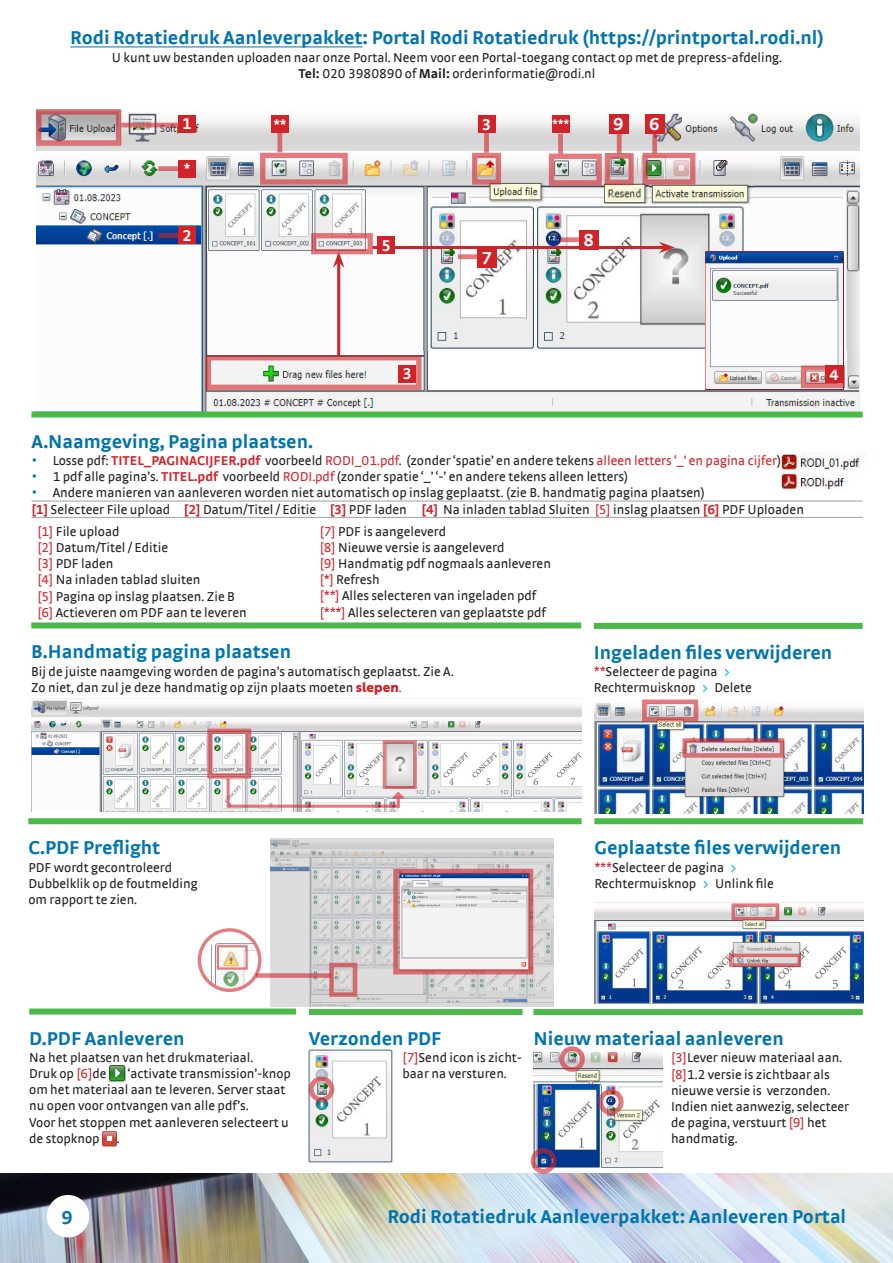
<style>
.page{position:relative;width:893px;height:1263px;background:#fff}
.page>*{position:absolute;margin:0;border:0;box-sizing:border-box;transform-origin:0 0}
.t1{font:700 19.5px "Strada TF";color:#0074b0}
.t2{font:700 18.15px "Strada TF";color:#fff}
.t3{font:700 16.35px "Strada TF";color:#fff}
.t4{font:13.5px/16.2px "Strada TF";color:#231f20}
.t5{font:700 13.5px "Strada TF";color:#fff}
.t6{font:700 12px "Strada TF";color:#fff}
.s1{font-weight:700}
.s2{font-size:16.5px;color:#0074b0}
.s3{font-weight:700;color:#d1232a}
.s4{color:#d1232a}
.s5{font-family:"Museo Sans Cyrl 900";color:#d1232a}
.s6{color:#01bdf2}
</style>
<div class="page">
<img style="left:0;top:1174px;width:893px;height:89px">
<div style="left:47px;top:1195px;width:42px;height:42px;background:#fff;border-radius:50%"></div>
<div style="left:29px;top:1008px;width:267px;height:6px;background:#4cb848"></div>
<img style="left:109px;top:1065px;width:16px;height:16px">
<img style="left:102px;top:1131px;width:15px;height:15px">
<div style="left:28px;top:818px;width:554px;height:6px;background:#4cb848"></div>
<img style="left:271px;top:838px;width:283px;height:168px">
<img style="left:211px;top:940px;width:47px;height:50px">
<div style="left:198px;top:928px;width:64px;height:64px;border:3px solid #d1232a;border-radius:50%"></div>
<svg style="left:256px;top:973px;width:73px;height:5px"></svg>
<img style="left:781px;top:452px;width:85px;height:37px">
<div style="left:309px;top:1009px;width:214px;height:6px;background:#4cb848"></div>
<img style="left:309px;top:1048px;width:85px;height:115px">
<div style="left:309px;top:1076px;width:25px;height:26px;border:5px solid #d1232a;border-radius:50%"></div>
<div style="left:533px;top:1009px;width:330px;height:6px;background:#4cb848"></div>
<img style="left:533px;top:1084px;width:68px;height:84px">
<img style="left:601px;top:1086px;width:61px;height:82px">
<img style="left:533px;top:1051px;width:129px;height:33px">
<div style="left:531px;top:1148px;width:25px;height:26px;border:5px solid #d1232a;border-radius:50%"></div>
<div style="left:559px;top:1046px;width:26px;height:26px;border:5px solid #d1232a;border-radius:50%"></div>
<div style="left:598px;top:1089px;width:26px;height:26px;border:5px solid #d1232a;border-radius:50%"></div>
<img style="left:594px;top:903px;width:269px;height:101px">
<div style="left:594px;top:818px;width:269px;height:6px;background:#4cb848"></div>
<img style="left:32px;top:700px;width:549px;height:111px">
<hr style="left:227px;top:778px;width:3px;height:30px;background:#d1232a">
<hr style="left:228px;top:805px;width:172px;height:3px;background:#d1232a">
<svg style="left:392px;top:791px;width:13px;height:17px"></svg>
<div style="left:207px;top:729px;width:44px;height:49px;border:5px solid #d1232a"></div>
<div style="left:31px;top:622px;width:550px;height:6px;background:#4cb848"></div>
<img style="left:594px;top:702px;width:269px;height:111px">
<div style="left:594px;top:623px;width:269px;height:6px;background:#4cb848"></div>
<img style="left:36px;top:109px;width:823px;height:302px">
<img style="left:36px;top:351px;width:822px;height:60px">
<div style="left:178px;top:227px;width:18px;height:17px;background:#d1232a"></div>
<div style="left:178px;top:115px;width:18px;height:17px;background:#d1232a"></div>
<div style="left:36px;top:109px;width:85px;height:37px;border:5px solid #d1232a"></div>
<div style="left:158px;top:233px;width:20px;height:5px;background:#7d2e56"></div>
<div style="left:478px;top:115px;width:17px;height:18px;background:#d1232a"></div>
<div style="left:398px;top:365px;width:18px;height:18px;background:#d1232a"></div>
<svg style="left:121px;top:123px;width:57px;height:4px"></svg>
<div style="left:271px;top:115px;width:18px;height:18px;background:#d1232a"></div>
<div style="left:552px;top:115px;width:17px;height:18px;background:#d1232a"></div>
<img style="left:208px;top:188px;width:158px;height:64px">
<img style="left:429px;top:205px;width:317px;height:146px">
<div style="left:477px;top:248px;width:20px;height:20px;background:#d1232a"></div>
<div style="left:645px;top:114px;width:19px;height:20px;background:#d1232a"></div>
<div style="left:609px;top:114px;width:19px;height:20px;background:#d1232a"></div>
<img style="left:611px;top:153px;width:31px;height:30px">
<div style="left:178px;top:160px;width:18px;height:18px;background:#d1232a"></div>
<img style="left:639px;top:154px;width:114px;height:50px">
<img style="left:605px;top:183px;width:44px;height:21px">
<hr style="left:337px;top:262px;width:3px;height:93px;background:#d1232a">
<svg style="left:333px;top:254px;width:12px;height:14px"></svg>
<hr style="left:372px;top:246px;width:292px;height:3px;background:#d1232a">
<svg style="left:659px;top:242px;width:16px;height:11px"></svg>
<div style="left:579px;top:230px;width:19px;height:20px;background:#d1232a"></div>
<div style="left:277px;top:132px;width:5px;height:20px;background:#d36b6f"></div>
<div style="left:484px;top:133px;width:5px;height:20px;background:#d36b6f"></div>
<svg style="left:558px;top:134px;width:5px;height:20px"></svg>
<div style="left:617px;top:134px;width:5px;height:19px;background:#d36b6f"></div>
<svg style="left:652px;top:134px;width:5px;height:19px"></svg>
<div style="left:158px;top:166px;width:20px;height:5px;background:#d97074"></div>
<div style="left:458px;top:254px;width:20px;height:5px;background:#e37b7f"></div>
<svg style="left:560px;top:237px;width:19px;height:5px"></svg>
<div style="left:429px;top:351px;width:313px;height:38px;background:#fff"></div>
<img style="left:706px;top:252px;width:137px;height:137px">
<div style="left:825px;top:365px;width:18px;height:18px;background:#d1232a"></div>
<div style="left:801px;top:365px;width:44px;height:23px;border:5px solid #d1232a"></div>
<div style="left:31px;top:412px;width:832px;height:6px;background:#4cb848"></div>
<hr style="left:31px;top:500px;width:832px;height:2px;background:#a8a9ad">
<hr style="left:31px;top:517px;width:832px;height:1px;background:#a8a9ad">
<hr style="left:70px;top:46px;width:293px;height:1px;background:#0074b0">
<div style="left:377px;top:237px;width:18px;height:17px;background:#d1232a"></div>
<h1 class="t1" style="left:70px;top:26px;width:755px">Rodi Rotatiedruk Aanleverpakket: Portal Rodi Rotatiedruk (https://printportal.rodi.nl)</h1>
<p class="t4" style="left:112px;top:49px;width:672px;text-align:center">U kunt uw bestanden uploaden naar onze Portal. Neem voor een Portal-toegang contact op met de prepress-afdeling.<br><span class="s1">Tel:</span> 020 3980890 of <span class="s1">Mail:</span> orderinformatie@rodi.nl</p>
<p class="t3" style="left:182px;top:114px;width:11px">1</p>
<p class="t3" style="left:482px;top:114px;width:11px">3</p>
<p class="t5" style="left:273px;top:116px;width:14px">**</p>
<p class="t6" style="left:552px;top:117px;width:19px">***</p>
<p class="t5" style="left:184px;top:161px;width:8px">*</p>
<h2 class="t2" style="left:613px;top:113px;width:12px">9</h2>
<h2 class="t2" style="left:649px;top:113px;width:12px">6</h2>
<p class="t3" style="left:183px;top:226px;width:11px">2</p>
<p class="t3" style="left:381px;top:236px;width:11px">5</p>
<h2 class="t2" style="left:481px;top:247px;width:12px">7</h2>
<h2 class="t2" style="left:583px;top:229px;width:12px">8</h2>
<p class="t3" style="left:402px;top:364px;width:11px">3</p>
<h1 class="t1" style="left:31px;top:429px;width:283px">A.Naamgeving, Pagina plaatsen.</h1>
<p class="t4" style="left:31px;top:452px;width:751px"><span class="s2">•</span> Losse pdf: <span class="s3">TITEL_PAGINACIJFER.pdf</span> voorbeeld <span class="s4">RODI_01.pdf</span>. (zonder ‘spatie’ en andere tekens <span class="s4">alleen letters ‘_’ en pagina cijfer</span>)</p>
<p class="t4" style="left:31px;top:468px;width:598px"><span class="s2">•</span> 1 pdf alle pagina’s. <span class="s3">TITEL.pdf</span> voorbeeld <span class="s4">RODI.pdf</span> (zonder spatie ‘_’ ‘-’ en andere tekens alleen letters)</p>
<p class="t4" style="left:31px;top:484px;width:774px"><span class="s2">•</span> Andere manieren van aanleveren worden niet automatisch op inslag geplaatst. (zie B. handmatig pagina plaatsen)<br><span class="s3">[1]</span> Selecteer File upload <span class="s3">[2]</span> Datum/Titel / Editie <span class="s3">[3]</span> PDF laden <span class="s3">[4]</span> Na inladen tablad Sluiten <span class="s4">[5]</span> inslag plaatsen <span class="s3">[6]</span> PDF Uploaden</p>
<p class="t4" style="left:37px;top:523px;width:211px"><span class="s4">[1]</span> File upload<br><span class="s4">[2]</span> Datum/Titel / Editie<br><span class="s4">[3]</span> PDF laden<br><span class="s4">[4]</span> Na inladen tablad sluiten<br><span class="s4">[5]</span> Pagina op inslag plaatsen. Zie B <span class="s4">[6]</span> Actieveren om PDF aan te leveren</p>
<p class="t4" style="left:320px;top:523px;width:233px"><span class="s4">[7]</span> PDF is aangeleverd<br><span class="s4">[8]</span> Nieuwe versie is aangeleverd<br><span class="s4">[9]</span> Handmatig pdf nogmaals aanleveren <span class="s4">[*]</span> Refresh<br><span class="s4">[**]</span> Alles selecteren van ingeladen pdf <span class="s4">[***]</span> Alles selecteren van geplaatste pdf</p>
<p class="t3" style="left:829px;top:364px;width:11px">4</p>
<h1 class="t1" style="left:31px;top:640px;width:261px">B.Handmatig pagina plaatsen</h1>
<p class="t4" style="left:31px;top:663px;width:424px">Bij de juiste naamgeving worden de pagina’s automatisch geplaatst. Zie A.<br>Zo niet, dan zul je deze handmatig op zijn plaats moeten <span class="s5">slepen</span><span class="s4">.</span></p>
<h1 class="t1" style="left:594px;top:641px;width:240px">Ingeladen files verwijderen</h1>
<p class="t4" style="left:594px;top:663px;width:160px"><span class="s4">**</span>Selecteer de pagina <span class="s6">&gt;<br></span>Rechtermuisknop <span class="s6">&gt;</span> Delete</p>
<h1 class="t1" style="left:28px;top:836px;width:133px">C.PDF Preflight</h1>
<p class="t4" style="left:28px;top:859px;width:171px">PDF wordt gecontroleerd<br>Dubbelklik op de foutmelding om rapport te zien.</p>
<h1 class="t1" style="left:594px;top:836px;width:248px">Geplaatste files verwijderen</h1>
<p class="t4" style="left:594px;top:859px;width:181px"><span class="s4">***</span>Selecteer de pagina <span class="s6">&gt;<br></span>Rechtermuisknop <span class="s6">&gt;</span> Unlink file</p>
<h1 class="t1" style="left:29px;top:1026px;width:157px">D.PDF Aanleveren</h1>
<p class="t4" style="left:29px;top:1049px;width:226px">Na het plaatsen van het drukmateriaal.<br>Druk op <span class="s4">[6]</span>de</p>
<p class="t4" style="left:29px;top:1065px;width:263px;text-indent:99px">‘activate transmission’-knop om het materiaal aan te leveren. Server staat nu open voor ontvangen van alle pdf’s.<br>Voor het stoppen met aanleveren selecteert u de stopknop</p>
<p class="t4" style="left:117px;top:1130px;width:4px">.</p>
<h1 class="t1" style="left:309px;top:1027px;width:134px">Verzonden PDF</h1>
<p class="t4" style="left:403px;top:1049px;width:121px"><span class="s4">[7]</span>Send icon is zicht&shy;baar na versturen.</p>
<h1 class="t1" style="left:533px;top:1027px;width:252px">Nieuw materiaal aanleveren</h1>
<p class="t4" style="left:671px;top:1049px;width:180px"><span class="s4">[3]</span>Lever nieuw materiaal aan. <span class="s4">[8]</span>1.2 versie is zichtbaar als nieuwe versie is verzonden.<br>Indien niet aanwezig, selecteer de pagina, verstuurt <span class="s4">[9]</span> het handmatig.</p>
<h1 class="t1" style="left:61px;top:1205px;width:13px">9</h1>
<h1 class="t1" style="left:387px;top:1204px;width:460px">Rodi Rotatiedruk Aanleverpakket: Aanleveren Portal</h1>
</div>
